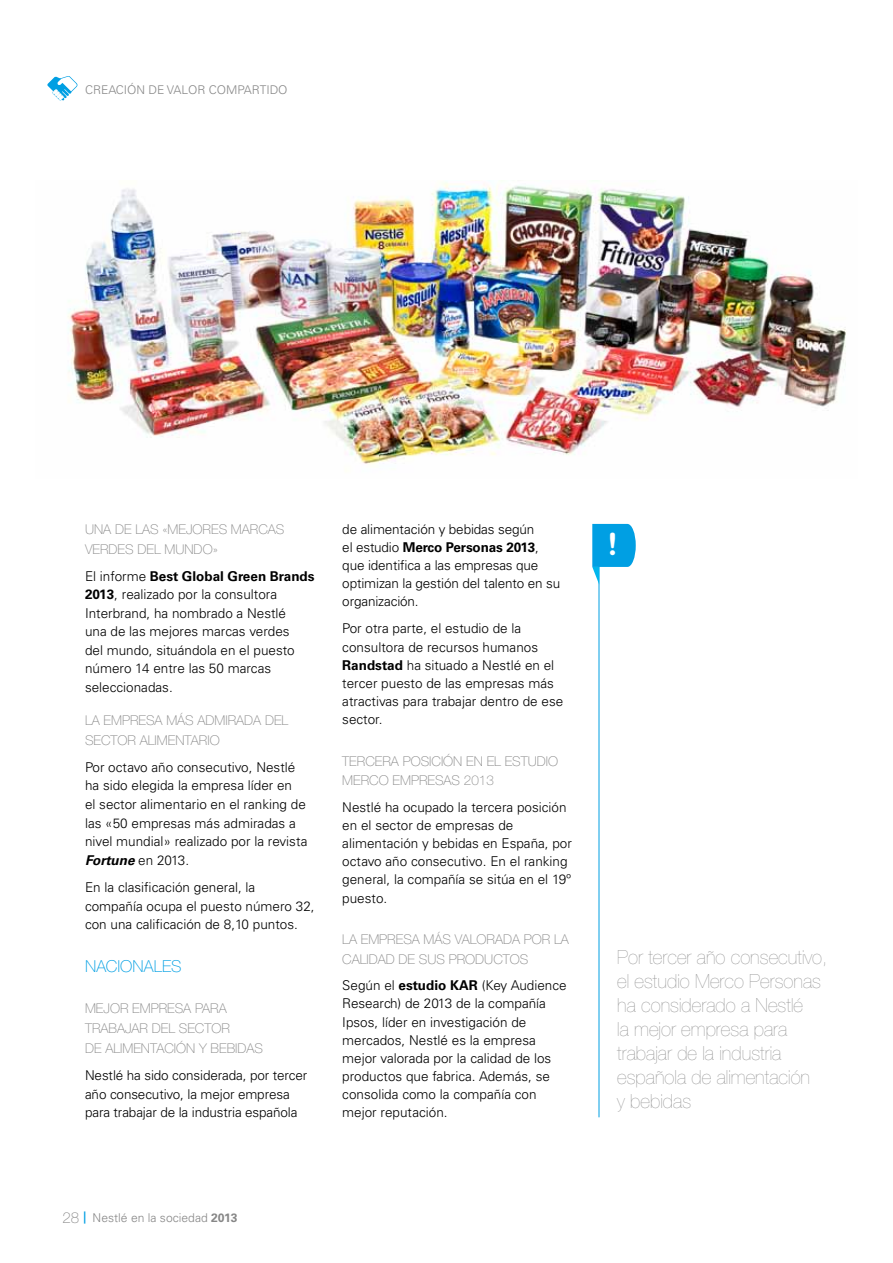
<style>
.page{position:relative;width:893px;height:1263px;background:#fff}
.page>*{position:absolute;margin:0;border:0;box-sizing:border-box;transform-origin:0 0}
.t1{font:700 30.6px "Helvetica Rounded LT Std";color:#fff}
.t2{font:200 19.5px/24px "Helvetica Neue LT Std";color:#878787}
.t3{font:100 16.5px "Helvetica Neue LT Std";color:#009fe3}
.t4{font:300 13.5px/18.1px "Univers LT Std";color:#000}
.t5{font:100 13.5px/20.1px "Helvetica Neue LT Std";color:#878787}
.t6{font:300 12.15px "Univers LT Std";color:#878787}
.t7{font:300 12px "Univers LT Std";color:#878787}
.s1{font-weight:700}
.s2{font-weight:700;font-style:italic}
.s3{font-family:"Helvetica Neue LT Std";font-weight:100;font-size:15.15px}
.s4{font-family:"Helvetica Neue LT Std";font-weight:500;color:#009fe3}
</style>
<div class="page">
<svg style="left:47px;top:76px;width:30px;height:24px"></svg>
<hr style="left:599px;top:530px;width:1px;height:587px;background:#009fe3">
<svg style="left:592px;top:524px;width:44px;height:60px"></svg>
<img style="left:68px;top:182px;width:778px;height:283px">
<p class="t7" style="left:85px;top:82px;width:204px">CREACIÓN DE VALOR COMPARTIDO</p>
<p class="t5" style="left:85px;top:519px;width:201px">UNA DE LAS «MEJORES MARCAS<br>VERDES DEL MUNDO»</p>
<p class="t4" style="left:85px;top:567px;width:231px;line-height:18.6px">El informe <span class="s1">Best Global Green Brands<br>2013</span>, realizado por la consultora<br>Interbrand, ha nombrado a Nestlé<br>una de las mejores marcas verdes<br>del mundo, situándola en el puesto número 14 entre las 50 marcas seleccionadas.</p>
<p class="t5" style="left:85px;top:710px;width:205px">LA EMPRESA MÁS ADMIRADA DEL<br>SECTOR ALIMENTARIO</p>
<p class="t4" style="left:85px;top:758px;width:224px;line-height:18.6px">Por octavo año consecutivo, Nestlé ha sido elegida la empresa líder en<br>el sector alimentario en el ranking de las «50 empresas más admiradas a nivel mundial» realizado por la revista<br><span class="s2">Fortune</span> en 2013.</p>
<p class="t4" style="left:85px;top:878px;width:231px;line-height:18.6px">En la clasificación general, la compañía ocupa el puesto número 32, con una calificación de 8,10 puntos.</p>
<p class="t3" style="left:85px;top:956px;width:11px">NACIONALES</p>
<p class="t5" style="left:85px;top:998px;width:179px">MEJOR EMPRESA PARA<br>TRABAJAR DEL SECTOR<br>DE ALIMENTACIÓN Y BEBIDAS</p>
<p class="t4" style="left:85px;top:1066px;width:224px;line-height:18.6px">Nestlé ha sido considerada, por tercer año consecutivo, la mejor empresa para trabajar de la industria española</p>
<p class="t4" style="left:342px;top:520px;width:220px">de alimentación y bebidas según<br>el estudio <span class="s1">Merco Personas 2013</span>, que identifica a las empresas que optimizan la gestión del talento en su organización.</p>
<p class="t4" style="left:342px;top:619px;width:223px">Por otra parte, el estudio de la consultora de recursos humanos<br><span class="s1">Randstad</span> ha situado a Nestlé en el tercer puesto de las empresas más atractivas para trabajar dentro de ese sector.</p>
<p class="t5" style="left:342px;top:751px;width:217px;line-height:19.6px">TERCERA POSICIÓN EN EL ESTUDIO<br>MERCO EMPRESAS 2013</p>
<p class="t4" style="left:342px;top:798px;width:231px">Nestlé ha ocupado la tercera posición en el sector de empresas de alimentación y bebidas en España, por octavo año consecutivo. En el ranking general, la compañía se sitúa en el 19º puesto.</p>
<p class="t5" style="left:342px;top:929px;width:228px;line-height:19.6px">LA EMPRESA MÁS VALORADA POR LA<br>CALIDAD DE SUS PRODUCTOS</p>
<p class="t4" style="left:342px;top:976px;width:226px">Según el <span class="s1">estudio KAR</span> (Key Audience<br>Research) de 2013 de la compañía<br>Ipsos, líder en investigación de mercados, Nestlé es la empresa mejor valorada por la calidad de los productos que fabrica. Además, se consolida como la compañía con mejor reputación.</p>
<p class="t6" style="left:62px;top:1210px;width:177px"><span class="s3">28</span> <span class="s4">|</span> Nestlé en la sociedad <span class="s1">2013</span></p>
<h1 class="t1" style="left:608px;top:526px;width:11px">!</h1>
<h2 class="t2" style="left:617px;top:945px;width:212px">Por tercer año consecutivo, el estudio Merco Personas ha considerado a Nestlé<br>la mejor empresa para trabajar de la industria española de alimentación<br>y bebidas</h2>
</div>
